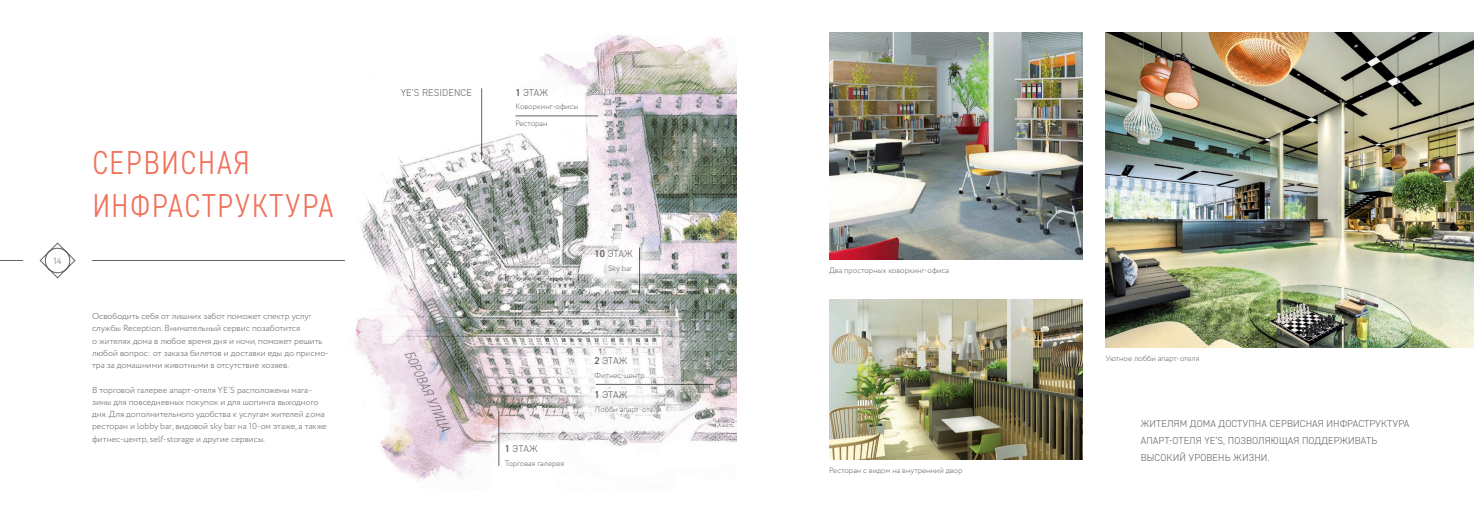
<style>
.page{position:relative;width:1474px;height:521px;background:#fff}
.page>*{position:absolute;margin:0;border:0;box-sizing:border-box;transform-origin:0 0}
.t1{font:300 33.25px/43.5px "DIN2014 Narrow";letter-spacing:.06em;color:#f26f59}
.t2{font:300 10.06px/16.8px "DIN2014";letter-spacing:.01em;color:#636366}
.t3{font:300 8.75px/12.2px "Circe";color:#636366}
.t4{font:300 7.88px/16.4px "Circe";color:#636366}
.s1{font-weight:600}
</style>
<div class="page">
<img style="left:354px;top:35px;width:383px;height:455px">
<img style="left:1105px;top:33px;width:368px;height:314px">
<img style="left:829px;top:299px;width:253px;height:160px">
<img style="left:829px;top:33px;width:253px;height:226px">
<hr style="left:92px;top:260px;width:253px;height:1px;background:#636366">
<hr style="left:481px;top:88px;width:1px;height:71px;background:#636366">
<hr style="left:498px;top:411px;width:1px;height:55px;background:#636366">
<hr style="left:515px;top:115px;width:83px;height:1px;background:#636366">
<hr style="left:595px;top:384px;width:118px;height:1px;background:#636366">
<hr style="left:639px;top:247px;width:1px;height:46px;background:#636366">
<svg style="left:0;top:260px;width:23px;height:1px"></svg>
<svg style="left:39px;top:242px;width:37px;height:37px"></svg>
<p class="t3" style="left:54px;top:255px;width:9px">14</p>
<h1 class="t1" style="left:92px;top:140px;width:242px">СЕРВИСНАЯ<br>ИНФРАСТРУКТУРА</h1>
<p class="t3" style="left:92px;top:310px;width:238px">Освободить себя от лишних забот поможет спектр услуг службы Reception. Внимательный сервис позаботится<br>о жителях дома в любое время дня и ночи, поможет решить любой вопрос: от заказа билетов и доставки еды до присмо&shy;тра за домашними животными в отсутствие хозяев.</p>
<p class="t3" style="left:92px;top:384px;width:236px">В торговой галерее апарт-отеля YE’S расположены мага&shy;зины для повседневных покупок и для шопинга выходного дня. Для дополнительного удобства к услугам жителей дома ресторан и lobby bar, видовой sky bar на 10-ом этаже, а также фитнес-центр, self-storage и другие сервисы.</p>
<p class="t2" style="left:401px;top:85px;width:73px">YE’S RESIDENCE</p>
<p class="t2" style="left:515px;top:84px;width:34px"><span class="s1">1</span> ЭТАЖ</p>
<p class="t4" style="left:515px;top:99px;width:65px">Коворкинг-офисы<br>Ресторан</p>
<p class="t2" style="left:594px;top:245px;width:40px"><span class="s1">10</span> ЭТАЖ</p>
<p class="t4" style="left:608px;top:261px;width:26px">Sky bar</p>
<p class="t2" style="left:505px;top:440px;width:34px"><span class="s1">1</span> ЭТАЖ</p>
<p class="t4" style="left:505px;top:455px;width:61px">Торговая галерея</p>
<p class="t2" style="left:594px;top:352px;width:34px"><span class="s1">2</span> ЭТАЖ</p>
<p class="t4" style="left:594px;top:367px;width:52px">Фитнес-центр</p>
<p class="t2" style="left:594px;top:386px;width:34px"><span class="s1">1</span> ЭТАЖ</p>
<p class="t4" style="left:594px;top:401px;width:68px">Лобби апарт-отеля</p>
<p class="t4" style="left:829px;top:263px;width:122px">Два просторных коворкинг-офиса</p>
<p class="t4" style="left:829px;top:462px;width:135px">Ресторан с видом на внутренний двор</p>
<p class="t4" style="left:1105px;top:350px;width:95px">Уютное лобби апарт-отеля</p>
<p class="t2" style="left:1140px;top:416px;width:270px">ЖИТЕЛЯМ ДОМА ДОСТУПНА СЕРВИСНАЯ ИНФРАСТРУКТУРА<br>АПАРТ-ОТЕЛЯ YE’S, ПОЗВОЛЯЮЩАЯ ПОДДЕРЖИВАТЬ<br>ВЫСОКИЙ УРОВЕНЬ ЖИЗНИ.</p>
</div>
